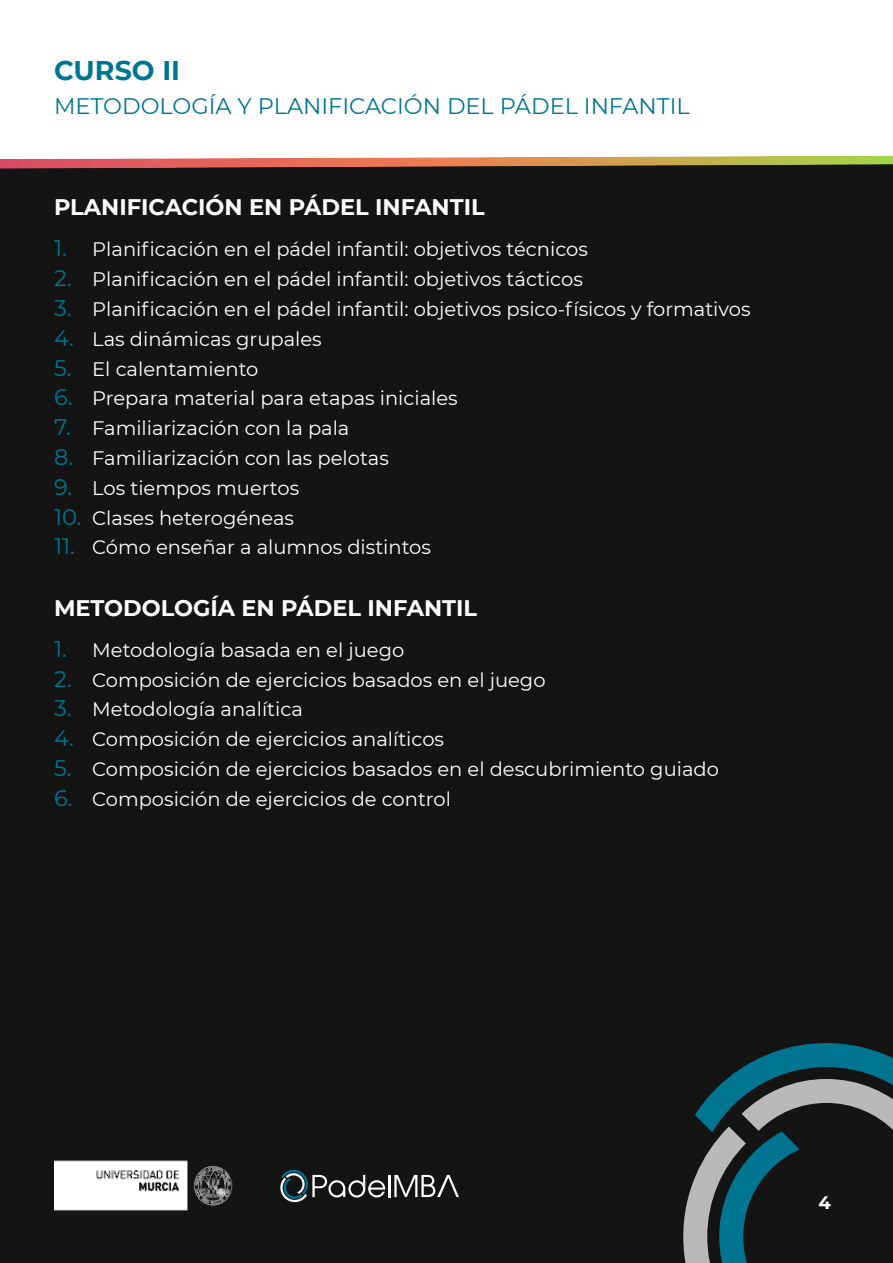
<style>
.page{position:relative;width:893px;height:1263px;background:#fff}
.page>*{position:absolute;margin:0;border:0;box-sizing:border-box;transform-origin:0 0}
.t1{font:700 27px "Montserrat";color:#007591}
.t2{font:700 22.5px "Montserrat";color:#fff}
.t3{font:22.5px "Montserrat";color:#007591}
.t4{font:19.5px "Montserrat";color:#fff}
.t5{font:700 18px "Montserrat";color:#fff}
.s1{font-size:22.5px;color:#007591}
</style>
<div class="page">
<div style="left:0;top:159px;width:893px;height:1104px;background:#141414"></div>
<svg style="left:280px;top:1170px;width:105px;height:32px"></svg>
<hr style="left:388px;top:1175px;width:2px;height:22px;background:#fff">
<svg style="left:394px;top:1175px;width:65px;height:22px"></svg>
<img style="left:54px;top:1160px;width:179px;height:51px">
<svg style="left:683px;top:1043px;width:210px;height:220px"></svg>
<svg style="left:0;top:156px;width:893px;height:13px"></svg>
<h1 class="t1" style="left:54px;top:56px;width:128px">CURSO II</h1>
<p class="t3" style="left:54px;top:95px;width:637px">METODOLOGÍA Y PLANIFICACIÓN DEL PÁDEL INFANTIL</p>
<p class="t2" style="left:54px;top:195px;width:432px">PLANIFICACIÓN EN PÁDEL INFANTIL</p>
<p class="t4" style="left:54px;top:236px;width:535px"><span class="s1">1.</span> Planificación en el pádel infantil: objetivos técnicos</p>
<p class="t4" style="left:54px;top:266px;width:530px"><span class="s1">2.</span> Planificación en el pádel infantil: objetivos tácticos</p>
<p class="t4" style="left:54px;top:296px;width:698px"><span class="s1">3.</span> Planificación en el pádel infantil: objetivos psico-físicos y formativos</p>
<p class="t4" style="left:54px;top:329px;width:269px"><span class="s1">4.</span> Las dinámicas grupales</p>
<p class="t4" style="left:54px;top:358px;width:206px"><span class="s1">5.</span> El calentamiento</p>
<p class="t4" style="left:54px;top:388px;width:405px"><span class="s1">6.</span> Prepara material para etapas iniciales</p>
<p class="t4" style="left:54px;top:418px;width:297px"><span class="s1">7.</span> Familiarización con la pala</p>
<p class="t4" style="left:54px;top:448px;width:336px"><span class="s1">8.</span> Familiarización con las pelotas</p>
<p class="t4" style="left:54px;top:477px;width:247px"><span class="s1">9.</span> Los tiempos muertos</p>
<p class="t4" style="left:54px;top:504px;width:242px"><span class="s1">10.</span> Clases heterogéneas</p>
<p class="t4" style="left:54px;top:537px;width:379px"><span class="s1">11.</span> Cómo enseñar a alumnos distintos</p>
<p class="t2" style="left:54px;top:595px;width:425px">METODOLOGÍA EN PÁDEL INFANTIL</p>
<p class="t4" style="left:54px;top:640px;width:352px"><span class="s1">1.</span> Metodología basada en el juego</p>
<p class="t4" style="left:54px;top:669px;width:493px"><span class="s1">2.</span> Composición de ejercicios basados en el juego</p>
<p class="t4" style="left:54px;top:699px;width:250px"><span class="s1">3.</span> Metodología analítica</p>
<p class="t4" style="left:54px;top:729px;width:392px"><span class="s1">4.</span> Composición de ejercicios analíticos</p>
<p class="t4" style="left:54px;top:759px;width:666px"><span class="s1">5.</span> Composición de ejercicios basados en el descubrimiento guiado</p>
<p class="t4" style="left:54px;top:789px;width:398px"><span class="s1">6.</span> Composición de ejercicios de control</p>
<p class="t5" style="left:819px;top:1193px;width:14px">4</p>
</div>
